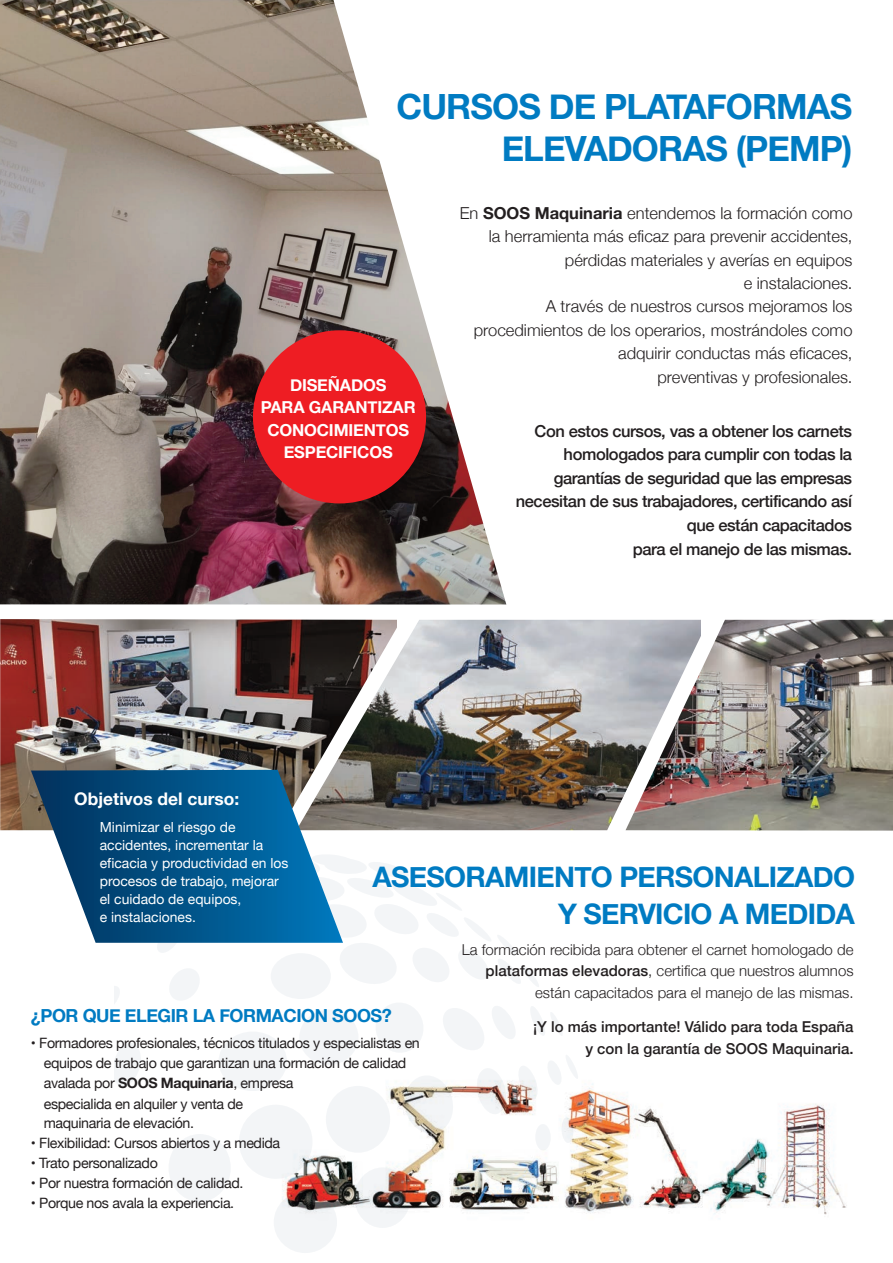
<style>
.page{position:relative;width:893px;height:1263px;background:#fff}
.page>*{position:absolute;margin:0;border:0;box-sizing:border-box;transform-origin:0 0}
.t1{font:700 34.8px "Helvetica Neue";letter-spacing:-.025em;color:#007bc2}
.t2{font:700 28.35px "Helvetica Neue";letter-spacing:-.025em;color:#007bc2}
.t3{font:700 18px "Helvetica Neue";letter-spacing:-.025em;color:#007bc2}
.t4{font:700 17.4px "Helvetica Neue";color:#fff}
.t5{font:300 16.5px/23.4px "Helvetica Neue";color:#231f20;text-align:right}
.t6{font:500 16.5px/23.5px "Helvetica Neue";letter-spacing:-.025em;color:#231f20;text-align:right}
.t7{font:700 16.5px "Helvetica Neue";letter-spacing:-.01em;color:#fff}
.t8{font:300 15px/21.3px "Helvetica Neue";color:#231f20;text-align:right}
.t9{font:500 15px "Helvetica Neue";color:#231f20}
.t10{font:14.25px/20.1px "Helvetica Neue";letter-spacing:-.025em;color:#231f20}
.t11{font:13.95px "Helvetica Neue";color:#fff}
.s1{font-weight:700}
.s2{font-weight:500}
</style>
<div class="page">
<img style="left:282px;top:1081px;width:565px;height:134px">
<svg style="left:354px;top:1167px;width:57px;height:61px;fill:#eff1f3"></svg>
<svg style="left:274px;top:1191px;width:63px;height:62px;fill:#f3f5f7"></svg>
<div style="left:239px;top:1105px;width:74px;height:74px;background:#f3f5f7;border-radius:50%"></div>
<div style="left:168px;top:1134px;width:63px;height:68px;background:#f3f5f7;border-radius:50%"></div>
<svg style="left:114px;top:1043px;width:26px;height:43px"></svg>
<svg style="left:114px;top:986px;width:6px;height:18px"></svg>
<svg style="left:157px;top:943px;width:19px;height:10px"></svg>
<svg style="left:170px;top:969px;width:29px;height:31px"></svg>
<div style="left:219px;top:1031px;width:68px;height:60px;background:#f3f5f7;border-radius:50%"></div>
<div style="left:326px;top:1086px;width:64px;height:67px;background:#f3f5f7;border-radius:50%"></div>
<svg style="left:402px;top:1076px;width:54px;height:60px"></svg>
<svg style="left:475px;top:1068px;width:33px;height:48px"></svg>
<div style="left:535px;top:1124px;width:16px;height:26px;background:#f3f5f7;border-radius:50%"></div>
<div style="left:299px;top:1009px;width:60px;height:56px;background:#f3f5f7;border-radius:50%"></div>
<div style="left:271px;top:953px;width:60px;height:46px;background:#f3f5f7;border-radius:50%"></div>
<svg style="left:376px;top:1003px;width:47px;height:49px"></svg>
<svg style="left:582px;top:1109px;width:7px;height:20px"></svg>
<svg style="left:578px;top:1153px;width:9px;height:21px"></svg>
<svg style="left:561px;top:1117px;width:13px;height:26px"></svg>
<svg style="left:546px;top:1055px;width:33px;height:31px"></svg>
<svg style="left:517px;top:1066px;width:22px;height:34px"></svg>
<svg style="left:531px;top:1006px;width:31px;height:30px"></svg>
<svg style="left:340px;top:857px;width:199px;height:130px"></svg>
<svg style="left:443px;top:1006px;width:72px;height:44px"></svg>
<img style="left:0;top:619px;width:396px;height:211px">
<img style="left:296px;top:620px;width:330px;height:210px">
<img style="left:626px;top:620px;width:267px;height:211px">
<img style="left:0;top:0;width:506px;height:604px">
<svg style="left:31px;top:770px;width:312px;height:173px;background:#2d6e98"></svg>
<div style="left:253px;top:330px;width:173px;height:173px;background:#ee1d23;border-radius:50%"></div>
<p class="t1" style="left:397px;top:85px;width:457px">CURSOS DE PLATAFORMAS</p>
<p class="t7" style="left:290px;top:375px;width:98px">DISEÑADOS</p>
<p class="t7" style="left:261px;top:397px;width:156px">PARA GARANTIZAR</p>
<p class="t7" style="left:267px;top:420px;width:143px">CONOCIMIENTOS</p>
<p class="t7" style="left:284px;top:442px;width:110px">ESPECIFICOS</p>
<p class="t1" style="left:502px;top:127px;width:352px">ELEVADORAS (PEMP)</p>
<p class="t5" style="left:460px;top:201px;width:394px">En <span class="s1">SOOS MAQUINARIA</span> entendemos la formación como la herramienta más eficaz para prevenir accidentes, pérdidas materiales y averías en equipos</p>
<p class="t5" style="left:744px;top:271px;width:110px">e instalaciones.</p>
<p class="t5" style="left:474px;top:295px;width:380px">A través de nuestros cursos mejoramos los procedimientos de los operarios, mostrándoles como adquirir conductas más eficaces,</p>
<p class="t5" style="left:657px;top:365px;width:196px">preventivas y profesionales.</p>
<p class="t6" style="left:535px;top:418px;width:319px">Con estos cursos, vas a obtener los carnets</p>
<p class="t6" style="left:516px;top:442px;width:338px">homologados para cumplir con todas la garantías de seguridad que las empresas necesitan de sus trabajadores, certificando así que están capacitados</p>
<p class="t6" style="left:633px;top:536px;width:221px">para el manejo de las mismas.</p>
<p class="t4" style="left:74px;top:788px;width:167px">OBJETIVOS DEL CURSO:</p>
<p class="t11" style="left:100px;top:819px;width:137px">Minimizar el riesgo de</p>
<p class="t11" style="left:100px;top:837px;width:165px">accidentes, incrementar la</p>
<p class="t11" style="left:100px;top:855px;width:190px">eficacia y productividad en los</p>
<p class="t11" style="left:100px;top:873px;width:180px">procesos de trabajo, mejorar</p>
<p class="t11" style="left:100px;top:891px;width:143px">el cuidado de equipos,</p>
<p class="t11" style="left:100px;top:909px;width:98px">e instalaciones.</p>
<p class="t2" style="left:373px;top:860px;width:484px">ASESORAMIENTO PERSONALIZADO</p>
<p class="t2" style="left:558px;top:896px;width:298px">Y SERVICIO A MEDIDA</p>
<p class="t3" style="left:31px;top:1005px;width:362px">¿POR QUE ELEGIR LA FORMACION SOOS?</p>
<p class="t10" style="left:44px;top:1033px;width:378px;text-indent:-13px">• Formadores profesionales, técnicos titulados y especialistas en equipos de trabajo que garantizan una formación de calidad avalada por <span class="s1">SOOS MAQUINARIA</span>, empresa</p>
<p class="t10" style="left:44px;top:1093px;width:201px">especialida en alquiler y venta de</p>
<p class="t10" style="left:44px;top:1113px;width:152px">maquinaria de elevación.</p>
<p class="t10" style="left:31px;top:1133px;width:251px">• Flexibilidad: Cursos abiertos y a medida</p>
<p class="t10" style="left:31px;top:1153px;width:128px">• Trato personalizado</p>
<p class="t10" style="left:31px;top:1173px;width:214px">• Por nuestra formación de calidad.</p>
<p class="t10" style="left:31px;top:1193px;width:205px">• Porque nos avala la experiencia.</p>
<p class="t8" style="left:462px;top:938px;width:393px">La formación recibida para obtener el carnet homologado de <span class="s2">plataformas elevadoras</span>, certifica que nuestros alumnos están capacitados para el manejo de las mismas.</p>
<p class="t9" style="left:533px;top:1018px;width:322px">¡Y lo más importante! Válido para toda España</p>
<p class="t9" style="left:585px;top:1039px;width:270px">y con la garantía de SOOS Maquinaria.</p>
</div>
